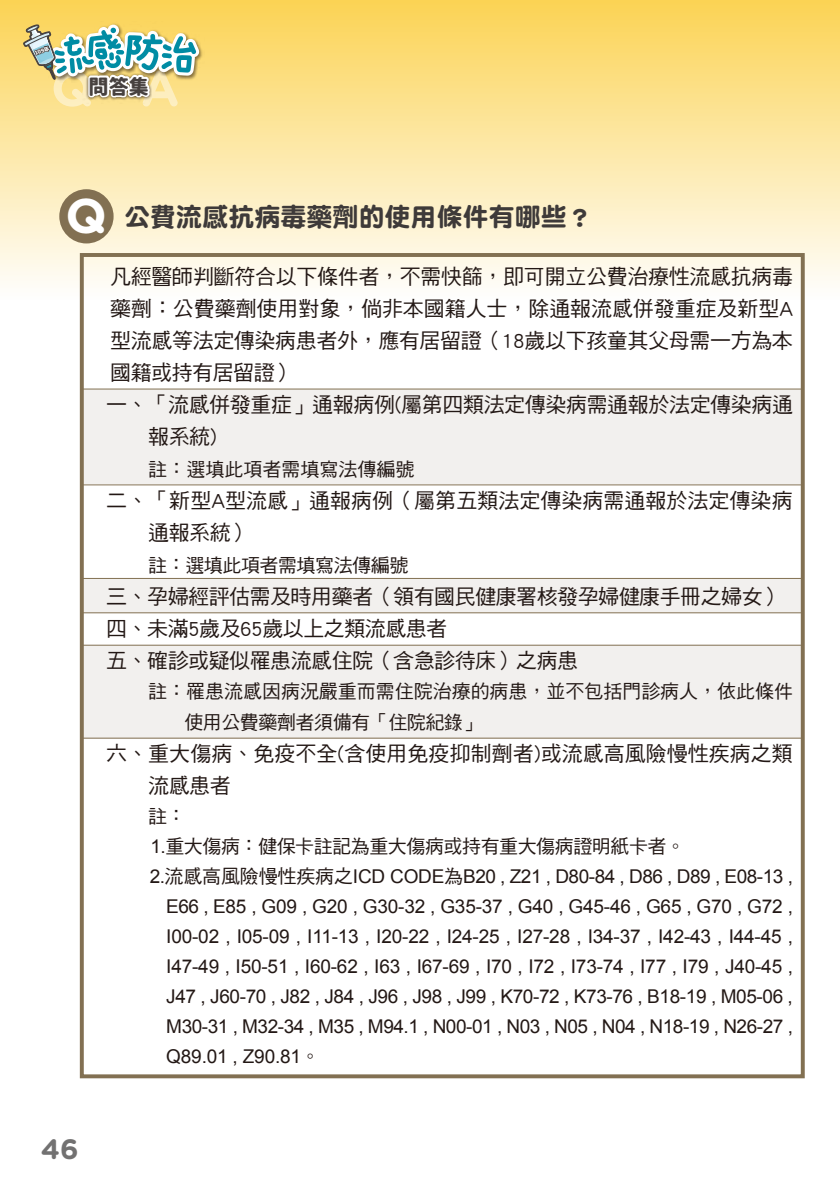
<style>
.page{position:relative;width:840px;height:1191px;background:#fff}
.page>*{position:absolute;margin:0;border:0;box-sizing:border-box;transform-origin:0 0}
.t1{font:700 28px "Gotham Rounded";color:#727171}
.t2{font:26px "DF Yuan Std W9";color:#3e3a39}
.t3{font:21px/32px "DF Hei Std W5";letter-spacing:-.02em;color:#231815}
.t4{font:21px/32px "DF Hei Std W5";color:#231815}
.t5{font:800 20px "Gen Jyuu Gothic";color:#221815}
.t6{font:19px/30px "Arial";letter-spacing:-.025em;color:#231815;text-align:justify}
.t7{font:19px/30px "DF Hei Std W5";letter-spacing:-.005em;color:#231815}
.t8{font:19px/30px "DF Hei Std W5";letter-spacing:-.025em;color:#231815}
.t9{font:19px "DF Hei Std W5";color:#231815}
.t10{font:800 5.4px "Gen Jyuu Gothic";color:#fff}
.s1{font-family:"Gotham Rounded";font-weight:700;font-size:48.6px;color:#fff}
.s2{font-family:"Arial"}
.s3{font-family:"DF Hei Std W5"}
</style>
<div class="page">
<svg style="left:0;top:0;width:839px;height:504px"></svg>
<img style="left:199px;top:22px;width:6px;height:60px">
<svg style="left:22px;top:15px;width:177px;height:92px"></svg>
<div style="left:82px;top:389px;width:720px;height:95px;background:#f2f0ee"></div>
<div style="left:82px;top:579px;width:720px;height:33px;background:#f2f0ee"></div>
<div style="left:82px;top:645px;width:720px;height:93px;background:#f2f0ee"></div>
<div style="left:59px;top:189px;width:54px;height:54px;background:#827052;border-radius:50%"></div>
<div style="left:80px;top:253px;width:724px;height:825px;border:4px solid #827052"></div>
<hr style="left:81px;top:388px;width:720px;height:1px;background:#827052">
<hr style="left:81px;top:484px;width:720px;height:1px;background:#827052">
<hr style="left:81px;top:578px;width:720px;height:1px;background:#827052">
<hr style="left:81px;top:612px;width:720px;height:1px;background:#827052">
<hr style="left:81px;top:644px;width:720px;height:1px;background:#827052">
<hr style="left:81px;top:737px;width:720px;height:1px;background:#827052">
<p class="t10" style="left:33px;top:49px;width:17px;rotate:-20deg">109年</p>
<p class="t5" style="left:89px;top:71px;width:62px">問答集</p>
<h2 class="t2" style="left:65px;top:203px;width:528px"><span class="s1">Q</span> 公費流感抗病毒藥劑的使用條件有哪些？</h2>
<p class="t3" style="left:110px;top:260px;width:684px">凡經醫師判斷符合以下條件者，不需快篩，即可開立公費治療性流感抗病毒</p>
<p class="t3" style="left:110px;top:292px;width:684px">藥劑：公費藥劑使用對象，倘非本國籍人士，除通報流感併發重症及新型A</p>
<p class="t3" style="left:110px;top:324px;width:683px">型流感等法定傳染病患者外，應有居留證（18歲以下孩童其父母需一方為本</p>
<p class="t3" style="left:110px;top:356px;width:186px">國籍或持有居留證）</p>
<p class="t3" style="left:106px;top:388px;width:688px">一、「流感併發重症」通報病例(屬第四類法定傳染病需通報於法定傳染病通</p>
<p class="t3" style="left:148px;top:420px;width:70px">報系統)</p>
<p class="t9" style="left:148px;top:459px;width:267px">註：選填此項者需填寫法傳編號</p>
<p class="t4" style="left:148px;top:484px;width:645px;text-indent:-42px">二、「新型A型流感」通報病例（屬第五類法定傳染病需通報於法定傳染病通報系統）</p>
<p class="t8" style="left:148px;top:550px;width:261px">註：選填此項者需填寫法傳編號</p>
<p class="t3" style="left:106px;top:580px;width:678px">三、孕婦經評估需及時用藥者（領有國民健康署核發孕婦健康手冊之婦女）四、未滿5歲及65歲以上之類流感患者<br>五、確診或疑似罹患流感住院（含急診待床）之病患</p>
<p class="t7" style="left:184px;top:676px;width:610px;text-indent:-36px">註：罹患流感因病況嚴重而需住院治療的病患，並不包括門診病人，依此條件使用公費藥劑者須備有「住院紀錄」</p>
<p class="t4" style="left:148px;top:736px;width:645px;text-indent:-42px">六、重大傷病、免疫不全(含使用免疫抑制劑者)或流感高風險慢性疾病之類流感患者</p>
<p class="t8" style="left:148px;top:800px;width:538px">註：<br><span class="s2">1.</span>重大傷病：健保卡註記為重大傷病或持有重大傷病證明紙卡者。</p>
<p class="t6" style="left:166px;top:861px;width:628px;text-indent:-17px">2.<span class="s3">流感高風險慢性疾病之</span>ICD CODE<span class="s3">為</span>B20 , Z21 , D80-84 , D86 , D89 , E08-13 , E66 , E85 , G09 , G20 , G30-32 , G35-37 , G40 , G45-46 , G65 , G70 , G72 , I00-02 , I05-09 , I11-13 , I20-22 , I24-25 , I27-28 , I34-37 , I42-43 , I44-45 , I47-49 , I50-51 , I60-62 , I63 , I67-69 , I70 , I72 , I73-74 , I77 , I79 , J40-45 , J47 , J60-70 , J82 , J84 , J96 , J98 , J99 , K70-72 , K73-76 , B18-19 , M05-06 , M30-31 , M32-34 , M35 , M94.1 , N00-01 , N03 , N05 , N04 , N18-19 , N26-27 , Q89.01 , Z90.81<span class="s3">。</span></p>
<h1 class="t1" style="left:41px;top:1128px;width:39px">46</h1>
</div>
